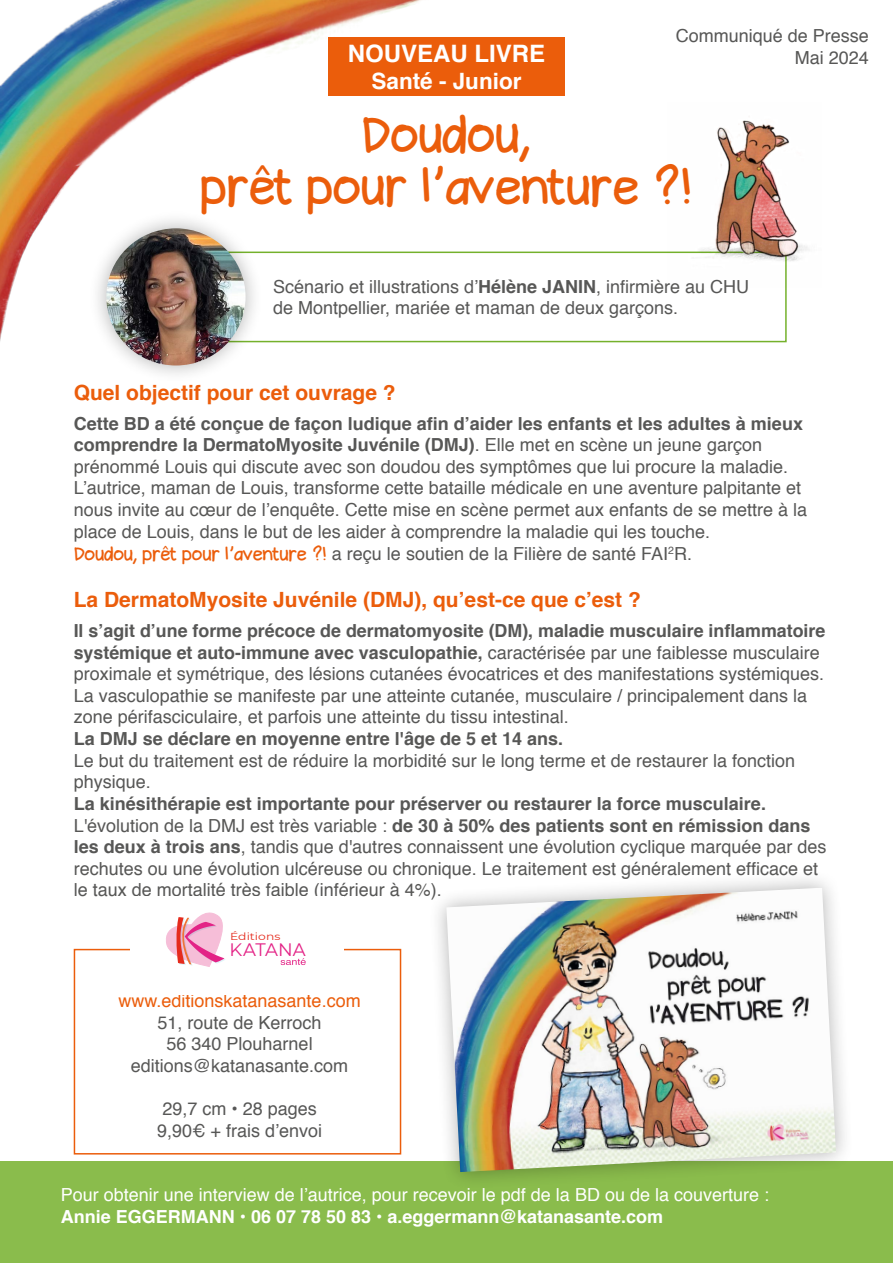
<style>
.page{position:relative;width:893px;height:1263px;background:#fff}
.page>*{position:absolute;margin:0;border:0;box-sizing:border-box;transform-origin:0 0}
.t1{font:48px/52.5px "Bromine";color:#eb5d0b;text-align:center}
.t2{font:700 24px "Helvetica";color:#fff}
.t3{font:700 22.5px "Helvetica";color:#fff}
.t4{font:700 21px "Helvetica";color:#eb5d0b}
.t5{font:18px/21.6px "Helvetica";color:#575756}
.t6{font:18px "Helvetica";color:#fff}
.t7{font:700 18px "Helvetica";color:#fff}
.t8{font:700 18px "Helvetica";color:#575756}
.t9{font:18px "Helvetica";color:#eb5d0b}
.t10{font:18px "Montserrat";color:#e32386}
.t11{font:10.05px "Montserrat";color:#e52b1d;scale:1.22 1}
.s1{font-weight:700}
.s2{font-family:"Bromine";color:#eb5d0b}
</style>
<div class="page">
<img style="left:0;top:0;width:577px;height:343px">
<div style="left:0;top:1161px;width:893px;height:102px;background:#8abc4c"></div>
<div style="left:428px;top:869px;width:426px;height:321px;background:#000;opacity:.3"></div>
<img style="left:446px;top:888px;width:390px;height:284px">
<div style="left:189px;top:252px;width:598px;height:90px;border:2px solid #75b12c"></div>
<div style="left:328px;top:37px;width:237px;height:59px;background:#eb5d0b"></div>
<img style="left:668px;top:120px;width:141px;height:167px">
<div style="left:88px;top:210px;width:176px;height:174px;background:#000;opacity:.3"></div>
<img style="left:106px;top:228px;width:140px;height:137px">
<div style="left:74px;top:949px;width:327px;height:205px;border:2px solid #eb5d0b"></div>
<div style="left:131px;top:896px;width:213px;height:99px;background:#fff"></div>
<svg style="left:281px;top:958px;width:25px;height:7px"></svg>
<svg style="left:166px;top:912px;width:59px;height:55px"></svg>
<p class="t5" style="left:676px;top:25px;width:195px;text-align:right">Communiqué de Presse<br>Mai 2024</p>
<h2 class="t2" style="left:348px;top:34px;width:199px">NOUVEAU LIVRE</h2>
<p class="t3" style="left:371px;top:63px;width:152px">Santé - Junior</p>
<h1 class="t1" style="left:201px;top:109px;width:492px">Doudou,<br>prêt pour l’aventure ?!</h1>
<p class="t5" style="left:273px;top:276px;width:478px">Scénario et illustrations d’<span class="s1">Hélène JANIN</span>, infirmière au CHU de Montpellier, mariée et maman de deux garçons.</p>
<p class="t4" style="left:74px;top:375px;width:324px">Quel objectif pour cet ouvrage ?</p>
<p class="t5" style="left:74px;top:413px;width:735px"><span class="s1">Cette BD a été conçue de façon ludique afin d’aider les enfants et les adultes à mieux comprendre la DermatoMyosite Juvénile (DMJ)</span>. Elle met en scène un jeune garçon prénommé Louis qui discute avec son doudou des symptômes que lui procure la maladie.<br>L’autrice, maman de Louis, transforme cette bataille médicale en une aventure palpitante et nous invite au cœur de l’enquête. Cette mise en scène permet aux enfants de se mettre à la place de Louis, dans le but de les aider à comprendre la maladie qui les touche.<br><span class="s2">Doudou, prêt pour l’aventure ?!</span> a reçu le soutien de la Filière de santé FAI<sup>2</sup>R.</p>
<p class="t4" style="left:74px;top:583px;width:569px">La DermatoMyosite Juvénile (DMJ), qu’est-ce que c’est ?</p>
<p class="t5" style="left:74px;top:620px;width:753px"><span class="s1">Il s’agit d’une forme précoce de dermatomyosite (DM), maladie musculaire inflammatoire systémique et auto-immune avec vasculopathie,</span> caractérisée par une faiblesse musculaire proximale et symétrique, des lésions cutanées évocatrices et des manifestations systémiques.<br>La vasculopathie se manifeste par une atteinte cutanée, musculaire / principalement dans la zone périfasciculaire, et parfois une atteinte du tissu intestinal.</p>
<p class="t8" style="left:74px;top:724px;width:491px">La DMJ se déclare en moyenne entre l'âge de 5 et 14 ans.</p>
<p class="t5" style="left:74px;top:750px;width:723px">Le but du traitement est de réduire la morbidité sur le long terme et de restaurer la fonction physique.</p>
<p class="t5" style="left:74px;top:793px;width:754px"><span class="s1">La kinésithérapie est importante pour préserver ou restaurer la force musculaire.<br></span>L'évolution de la DMJ est très variable : <span class="s1">de 30 à 50% des patients sont en rémission dans les deux à trois ans</span>, tandis que d'autres connaissent une évolution cyclique marquée par des rechutes ou une évolution ulcéreuse ou chronique. Le traitement est généralement efficace et le taux de mortalité très faible (inférieur à 4%).</p>
<p class="t11" style="left:230px;top:930px;width:43px">Éditions</p>
<p class="t10" style="left:230px;top:937px;width:78px">KATANA</p>
<p class="t9" style="left:119px;top:987px;width:244px">www.editionskatanasante.com</p>
<p class="t5" style="left:131px;top:1012px;width:219px;text-align:center">51, route de Kerroch<br>56 340 Plouharnel editions@katanasante.com</p>
<p class="t5" style="left:157px;top:1098px;width:166px">29,7 cm • 28 pages<br>9,90€ + frais d’envoi</p>
<p class="t6" style="left:61px;top:1181px;width:710px">Pour obtenir une interview de l’autrice, pour recevoir le pdf de la BD ou de la couverture :</p>
<p class="t7" style="left:61px;top:1202px;width:604px">Annie EGGERMANN • 06 07 78 50 83 • a.eggermann@katanasante.com</p>
</div>
